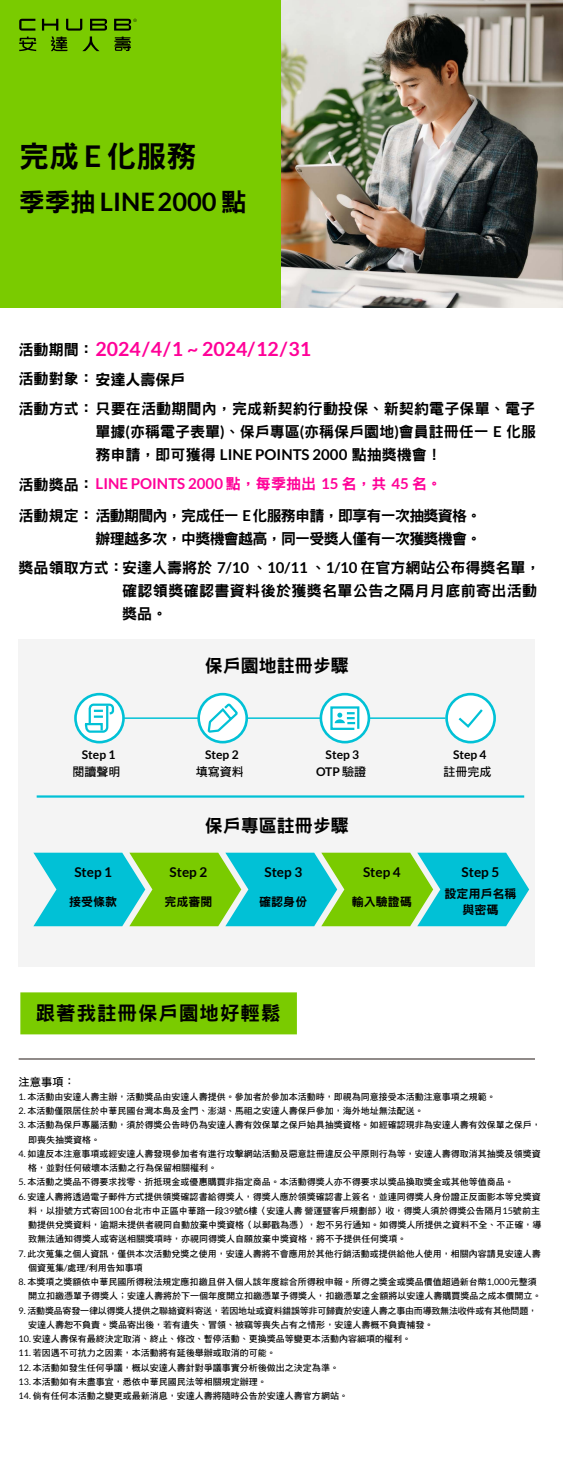
<style>
.page{position:relative;width:563px;height:1459px;background:#fff}
.page>*{position:absolute;margin:0;border:0;box-sizing:border-box;transform-origin:0 0}
.t1{font:30px "DF Hei Std W9";color:#000}
.t2{font:700 25.5px "Lato";color:#000}
.t3{font:700 19.5px "Lato";color:#ff0198}
.t4{font:19.5px "DF Hei Std W9";letter-spacing:.05em;color:#000}
.t5{font:18px "DF Hei Std W9";color:#000}
.t6{font:15px/23.2px "DF Hei Std W9";color:#000;text-align:justify}
.t7{font:15px/23.2px "DF Hei Std W9";letter-spacing:.025em;color:#000}
.t8{font:15px/23.2px "DF Hei Std W9";letter-spacing:-.05em;color:#000;text-align:right}
.t9{font:700 15px "Lato";color:#ff0198}
.t10{font:15px "DF Li Hei W7 WIN BF";color:#000}
.t11{font:700 13.5px "Lato";color:#000}
.t12{font:12px/16.5px "DF Hei Std W9";color:#000;text-align:center}
.t13{font:700 12px/16.9px "Lato";color:#000;text-align:center}
.t14{font:12px "DF Hei Std W7";color:#000}
.t15{font:11.25px "DF Hei Std W7";color:#000}
.t16{font:9px/14.2px "DF Hei Std W7";color:#000}
.t17{font:9px/14.2px "DF Hei Std W7";letter-spacing:-.025em;color:#000}
.s1{font-family:"Lato";font-weight:700}
.s2{font-family:"DF Hei Std W9";font-weight:400}
.s3{font-family:"DF Hei Std W9";font-weight:400;font-size:15px;color:#000}
.s4{font-family:"DF Hei Std W9"}
.s5{font-family:"DF Hei Std W9";font-weight:400;color:#000}
.s6{font-family:"DF Hei Std W7";font-weight:400}
.s7{font-family:"Lato"}
</style>
<div class="page">
<div style="left:19px;top:639px;width:516px;height:327px;background:#f4f4f4"></div>
<svg style="left:199px;top:694px;width:48px;height:48px"></svg>
<div style="left:197px;top:693px;width:51px;height:50px;border:3px solid #01c1d6;border-radius:50%"></div>
<div style="left:321px;top:694px;width:48px;height:48px;background:#fff;border-radius:50%"></div>
<div style="left:319px;top:693px;width:51px;height:50px;border:3px solid #01c1d6;border-radius:50%"></div>
<div style="left:446px;top:694px;width:48px;height:48px;background:#fff;border-radius:50%"></div>
<div style="left:445px;top:693px;width:51px;height:50px;border:3px solid #01c1d6;border-radius:50%"></div>
<svg style="left:75px;top:694px;width:48px;height:48px"></svg>
<div style="left:74px;top:693px;width:51px;height:50px;border:3px solid #01c1d6;border-radius:50%"></div>
<hr style="left:19px;top:1059px;width:516px;height:1px;background:#231815">
<svg style="left:207px;top:701px;width:33px;height:33px"></svg>
<svg style="left:330px;top:706px;width:30px;height:24px"></svg>
<svg style="left:458px;top:709px;width:25px;height:19px"></svg>
<hr style="left:123px;top:717px;width:76px;height:2px;background:#01c1d6">
<hr style="left:247px;top:717px;width:74px;height:2px;background:#01c1d6">
<hr style="left:369px;top:717px;width:76px;height:2px;background:#01c1d6">
<svg style="left:84px;top:702px;width:31px;height:32px"></svg>
<hr style="left:37px;top:795px;width:487px;height:3px;background:#01c1d6">
<svg style="left:33px;top:853px;width:496px;height:73px;background:#45c98c"></svg>
<div style="left:20px;top:992px;width:277px;height:42px;background:#7acb00"></div>
<div style="left:0;top:0;width:562px;height:308px;background:#7acb00"></div>
<img style="left:281px;top:0;width:281px;height:308px">
<svg style="left:19px;top:19px;width:16px;height:12px"></svg>
<svg style="left:114px;top:19px;width:23px;height:12px"></svg>
<svg style="left:19px;top:37px;width:17px;height:14px"></svg>
<svg style="left:42px;top:19px;width:65px;height:32px"></svg>
<svg style="left:114px;top:37px;width:17px;height:14px"></svg>
<h1 class="t1" style="left:19px;top:140px;width:179px">完成 <span class="s1">E</span> 化服務</h1>
<h2 class="t2" style="left:19px;top:187px;width:229px"><span class="s2">季季抽</span> LINE2000 <span class="s2">點</span></h2>
<h3 class="t3" style="left:19px;top:338px;width:294px"><span class="s3">活動期間：</span>2024/4/1 ~ 2024/12/31</h3>
<h3 class="t10" style="left:19px;top:371px;width:168px"><span class="s4">活動對象：</span>安達人壽保戶</h3>
<h3 class="t6" style="left:96px;top:397px;width:442px;text-indent:-77px">活動方式：只要在活動期間內，完成新契約行動投保、新契約電子保單、電子單據<span class="s1">(</span>亦稱電子表單<span class="s1">)</span>、保戶專區<span class="s1">(</span>亦稱保戶園地<span class="s1">)</span>會員註冊任一 <span class="s1">E</span> 化服務申請，即可獲得 <span class="s1">LINE POINTS 2000</span> 點抽獎機會！</h3>
<h3 class="t9" style="left:19px;top:475px;width:424px"><span class="s5">活動獎品：</span>LINE POINTS 2000 <span class="s2">點，每季抽出</span> 15 <span class="s2">名，共</span> 45 <span class="s2">名。</span></h3>
<h3 class="t8" style="left:19px;top:504px;width:464px">活動規定：活動期間內，完成任一 <span class="s1">E</span> 化服務申請，即享有一次抽獎資格。辦理越多次，中獎機會越高，同一受獎人僅有一次獲獎機會。</h3>
<h3 class="t7" style="left:122px;top:556px;width:420px;text-indent:-103px">獎品領取方式：安達人壽將於 <span class="s1">7/10</span> 、<span class="s1">10/11</span> 、<span class="s1">1/10</span> 在官方網站公布得獎名單，確認領獎確認書資料後於獲獎名單公告之隔月月底前寄出活動獎品。</h3>
<h3 class="t13" style="left:82px;top:746px;width:35px">Step 1</h3>
<h3 class="t14" style="left:72px;top:765px;width:50px">閱讀聲明</h3>
<h3 class="t5" style="left:205px;top:655px;width:145px">保戶園地註冊步驟</h3>
<h3 class="t13" style="left:205px;top:746px;width:35px">Step 2</h3>
<h3 class="t14" style="left:196px;top:765px;width:49px">填寫資料</h3>
<h3 class="t13" style="left:316px;top:746px;width:52px">Step 3<br>OTP <span class="s6">驗證</span></h3>
<h3 class="t13" style="left:453px;top:746px;width:35px">Step 4</h3>
<h3 class="t14" style="left:443px;top:765px;width:49px">註冊完成</h3>
<h3 class="t5" style="left:205px;top:816px;width:145px">保戶專區註冊步驟</h3>
<h3 class="t11" style="left:74px;top:864px;width:39px">Step 1</h3>
<h3 class="t11" style="left:169px;top:864px;width:39px">Step 2</h3>
<h3 class="t11" style="left:264px;top:864px;width:39px">Step 3</h3>
<h3 class="t11" style="left:363px;top:864px;width:39px">Step 4</h3>
<h3 class="t11" style="left:461px;top:864px;width:39px">Step 5</h3>
<h3 class="t12" style="left:69px;top:893px;width:49px">接受條款</h3>
<h3 class="t12" style="left:444px;top:885px;width:73px">設定用戶名稱與密碼</h3>
<h3 class="t12" style="left:164px;top:893px;width:49px">完成審閱</h3>
<h3 class="t12" style="left:259px;top:893px;width:49px">確認身份</h3>
<h3 class="t12" style="left:352px;top:893px;width:62px">輸入驗證碼</h3>
<h3 class="t4" style="left:36px;top:1003px;width:246px">跟著我註冊保戶園地好輕鬆</h3>
<p class="t15" style="left:19px;top:1075px;width:58px">注意事項：</p>
<p class="t16" style="left:19px;top:1089px;width:478px"><span class="s7">1.</span> 本活動由安達人壽主辦，活動獎品由安達人壽提供。參加者於參加本活動時，即視為同意接受本活動注意事項之規範。</p>
<p class="t16" style="left:19px;top:1103px;width:406px"><span class="s7">2.</span> 本活動僅限居住於中華民國台灣本島及金門、澎湖、馬祖之安達人壽保戶參加，海外地址無法配送。</p>
<p class="t16" style="left:28px;top:1118px;width:514px;text-indent:-9px"><span class="s7">3.</span> 本活動為保戶專屬活動，須於得獎公告時仍為安達人壽有效保單之保戶始具抽獎資格。如經確認現非為安達人壽有效保單之保戶，即喪失抽獎資格。</p>
<p class="t16" style="left:28px;top:1146px;width:514px;text-indent:-9px"><span class="s7">4.</span> 如違反本注意事項或經安達人壽發現參加者有進行攻擊網站活動及惡意註冊違反公平原則行為等，安達人壽得取消其抽獎及領獎資格，並對任何破壞本活動之行為保留相關權利。</p>
<p class="t16" style="left:19px;top:1175px;width:496px"><span class="s7">5.</span> 本活動之獎品不得要求找零、折抵現金或優惠購買非指定商品。本活動得獎人亦不得要求以獎品換取獎金或其他等值商品。</p>
<p class="t16" style="left:28px;top:1189px;width:514px;text-indent:-9px"><span class="s7">6.</span> 安達人壽將透過電子郵件方式提供領獎確認書給得獎人，得獎人應於領獎確認書上簽名，並連同得獎人身份證正反面影本等兌獎資料，以掛號方式寄回<span class="s7">100</span>台北市中正區中華路一段<span class="s7">39</span>號<span class="s7">6</span>樓〈安達人壽營運暨客戶規劃部〉收，得獎人須於得獎公告隔月<span class="s7">15</span>號前主動提供兌獎資料，逾期未提供者視同自動放棄中獎資格（以郵戳為憑），恕不另行通知。如得獎人所提供之資料不全、不正確，導致無法通知得獎人或寄送相關獎項時，亦視同得獎人自願放棄中獎資格，將不予提供任何獎項。</p>
<p class="t16" style="left:28px;top:1246px;width:514px;text-indent:-9px"><span class="s7">7.</span> 此次蒐集之個人資訊，僅供本次活動兌獎之使用，安達人壽將不會應用於其他行銷活動或提供給他人使用，相關內容請見安達人壽個資蒐集<span class="s7">/</span>處理<span class="s7">/</span>利用告知事項</p>
<p class="t16" style="left:28px;top:1274px;width:514px;text-indent:-9px"><span class="s7">8.</span> 本獎項之獎額依中華民國所得稅法規定應扣繳且併入個人該年度綜合所得稅申報。所得之獎金或獎品價值超過新台幣<span class="s7">1,000</span>元整須開立扣繳憑單予得獎人；安達人壽將於下一個年度開立扣繳憑單予得獎人，扣繳憑單之金額將以安達人壽購買獎品之成本價開立。</p>
<p class="t17" style="left:28px;top:1303px;width:510px;text-indent:-9px"><span class="s7">9.</span> 活動獎品寄發一律以得獎人提供之聯絡資料寄送，若因地址或資料錯誤等非可歸責於安達人壽之事由而導致無法收件或有其他問題，安達人壽恕不負責。獎品寄出後，若有遺失、冒領、被竊等喪失占有之情形，安達人壽概不負責補發。</p>
<p class="t16" style="left:19px;top:1331px;width:394px"><span class="s7">10.</span> 安達人壽保有最終決定取消、終止、修改、暫停活動、更換獎品等變更本活動內容細項的權利。</p>
<p class="t16" style="left:19px;top:1346px;width:259px"><span class="s7">11.</span> 若因遇不可抗力之因素，本活動將有延後舉辦或取消的可能。</p>
<p class="t16" style="left:19px;top:1360px;width:322px"><span class="s7">12.</span> 本活動如發生任何爭議，概以安達人壽針對爭議事實分析後做出之決定為準。</p>
<p class="t16" style="left:19px;top:1374px;width:250px"><span class="s7">13.</span> 本活動如有未盡事宜，悉依中華民國民法等相關規定辦理。</p>
<p class="t16" style="left:19px;top:1388px;width:331px"><span class="s7">14.</span> 倘有任何本活動之變更或最新消息，安達人壽將隨時公告於安達人壽官方網站。</p>
</div>
